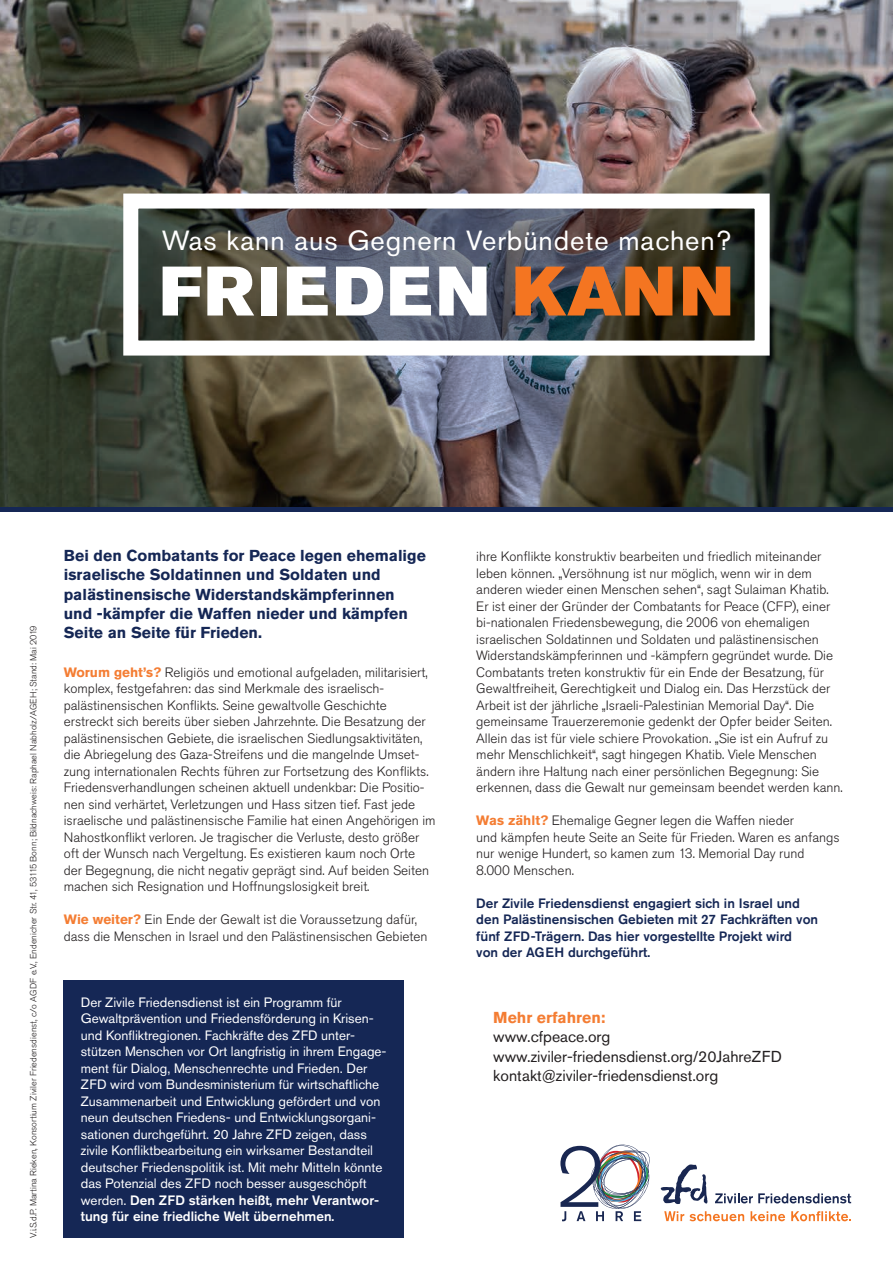
<style>
.page{position:relative;width:893px;height:1263px;background:#fff}
.page>*{position:absolute;margin:0;border:0;box-sizing:border-box;transform-origin:0 0}
.t1{font:69.3px "Akzidenz Grotesk Pro Super";letter-spacing:.065em;color:#fff}
.t2{font:27.45px "Akzidenz Grotesk Pro";letter-spacing:.035em;color:#fff}
.t3{font:700 15.75px/19.2px "Akzidenz Grotesk Pro";color:#152755}
.t4{font:15.75px/19.2px "Akzidenz Grotesk Pro";color:#231f20}
.t5{font:700 15.75px "Akzidenz Grotesk Pro";color:#f47d33}
.t6{font:300 13.5px/16.5px "Akzidenz Grotesk Pro";color:#231f20}
.t7{font:13.5px/16.5px "Akzidenz Grotesk Pro";color:#fff}
.t8{font:500 13.5px/16.5px "Akzidenz Grotesk Pro";color:#152755}
.t9{font:300 9px "Akzidenz Grotesk Pro";color:#231f20}
.s1{color:#f47521}
.s2{font-weight:700;color:#f47d33}
.s3{font-weight:500}
</style>
<div class="page">
<img style="left:0;top:0;width:893px;height:507px">
<img style="left:139px;top:210px;width:615px;height:130px">
<div style="left:123px;top:194px;width:647px;height:162px;border:15px solid #fff"></div>
<div style="left:64px;top:980px;width:340px;height:258px;background:#152755"></div>
<svg style="left:660px;top:1164px;width:48px;height:40px"></svg>
<svg style="left:664px;top:1211px;width:80px;height:10px"></svg>
<svg style="left:751px;top:1211px;width:34px;height:10px"></svg>
<svg style="left:791px;top:1211px;width:60px;height:10px"></svg>
<svg style="left:715px;top:1193px;width:136px;height:10px"></svg>
<img style="left:560px;top:1144px;width:90px;height:77px">
<div style="left:0;top:507px;width:893px;height:5px;background:#152755"></div>
<h2 class="t2" style="left:162px;top:222px;width:571px">Was kann aus Gegnern Verbündete machen?</h2>
<h1 class="t1" style="left:160px;top:246px;width:575px">FRIEDEN <span class="s1">KANN</span></h1>
<p class="t9" style="left:28px;top:1238px;width:614px;rotate:-90deg">V.i.S.d.P. Martina Rieken, Konsortium Ziviler Friedensdienst, c/o AGDF e.V., Endenicher Str. 41, 53115 Bonn; Bildnachweis: Raphael Nabholz/AGEH; Stand: Mai 2019</p>
<p class="t3" style="left:64px;top:546px;width:364px">Bei den Combatants for Peace legen ehemalige israelische Soldatinnen und Soldaten und palästinensische Widerstandskämpferinnen und -kämpfer die Waffen nieder und kämpfen Seite an Seite für Frieden.</p>
<p class="t6" style="left:64px;top:664px;width:373px"><span class="s2">Worum geht’s?</span> Religiös und emotional aufgeladen, militarisiert, komplex, festgefahren: das sind Merkmale des israelisch&shy;palästinensischen Konflikts. Seine gewaltvolle Geschichte erstreckt sich bereits über sieben Jahrzehnte. Die Besatzung der palästinensischen Gebiete, die israelischen Siedlungsaktivitäten, die Abriegelung des Gaza-Streifens und die mangelnde Umset&shy;zung internationalen Rechts führen zur Fortsetzung des Konflikts.<br>Friedensverhandlungen scheinen aktuell undenkbar: Die Positio&shy;nen sind verhärtet, Verletzungen und Hass sitzen tief. Fast jede israelische und palästinensische Familie hat einen Angehörigen im Nahostkonflikt verloren. Je tragischer die Verluste, desto größer oft der Wunsch nach Vergeltung. Es existieren kaum noch Orte der Begegnung, die nicht negativ geprägt sind. Auf beiden Seiten machen sich Resignation und Hoffnungslosigkeit breit.</p>
<p class="t6" style="left:64px;top:911px;width:365px"><span class="s2">Wie weiter?</span> Ein Ende der Gewalt ist die Voraussetzung dafür, dass die Menschen in Israel und den Palästinensischen Gebieten</p>
<p class="t7" style="left:81px;top:993px;width:306px">Der Zivile Friedensdienst ist ein Programm für Gewaltprävention und Friedensförderung in Krisen&shy;und Konfliktregionen. Fachkräfte des ZFD unter&shy;stützen Menschen vor Ort langfristig in ihrem Engage&shy;ment für Dialog, Menschenrechte und Frieden. Der ZFD wird vom Bundesministerium für wirtschaftliche Zusammenarbeit und Entwicklung gefördert und von neun deutschen Friedens- und Entwicklungsorgani&shy;sationen durchgeführt. 20 Jahre ZFD zeigen, dass zivile Konfliktbearbeitung ein wirksamer Bestandteil deutscher Friedenspolitik ist. Mit mehr Mitteln könnte das Potenzial des ZFD noch besser ausgeschöpft werden. <span class="s3">Den ZFD stärken heißt, mehr Verantwor&shy;tung für eine friedliche Welt übernehmen.</span></p>
<p class="t6" style="left:476px;top:548px;width:368px">ihre Konflikte konstruktiv bearbeiten und friedlich miteinander leben können. „Versöhnung ist nur möglich, wenn wir in dem anderen wieder einen Menschen sehen“, sagt Sulaiman Khatib.<br>Er ist einer der Gründer der Combatants for Peace (CFP), einer bi-nationalen Friedensbewegung, die 2006 von ehemaligen israelischen Soldatinnen und Soldaten und palästinensischen Widerstandskämpferinnen und -kämpfern gegründet wurde. Die Combatants treten konstruktiv für ein Ende der Besatzung, für Gewaltfreiheit, Gerechtigkeit und Dialog ein. Das Herzstück der Arbeit ist der jährliche „Israeli-Palestinian Memorial Day“. Die gemeinsame Trauerzeremonie gedenkt der Opfer beider Seiten.<br>Allein das ist für viele schiere Provokation. „Sie ist ein Aufruf zu mehr Menschlichkeit“, sagt hingegen Khatib. Viele Menschen ändern ihre Haltung nach einer persönlichen Begegnung: Sie erkennen, dass die Gewalt nur gemeinsam beendet werden kann.</p>
<p class="t6" style="left:476px;top:812px;width:365px"><span class="s2">Was zählt?</span> Ehemalige Gegner legen die Waffen nieder<br>und kämpfen heute Seite an Seite für Frieden. Waren es anfangs nur wenige Hundert, so kamen zum 13. Memorial Day rund 8.000 Menschen.</p>
<p class="t8" style="left:476px;top:894px;width:343px">Der Zivile Friedensdienst engagiert sich in Israel und den Palästinensischen Gebieten mit 27 Fachkräften von fünf ZFD-Trägern. Das hier vorgestellte Projekt wird<br>von der AGEH durchgeführt.</p>
<p class="t5" style="left:493px;top:1007px;width:114px">Mehr erfahren:</p>
<p class="t4" style="left:493px;top:1027px;width:290px">www.cfpeace.org www.ziviler-friedensdienst.org/20JahreZFD kontakt@ziviler-friedensdienst.org</p>
</div>
